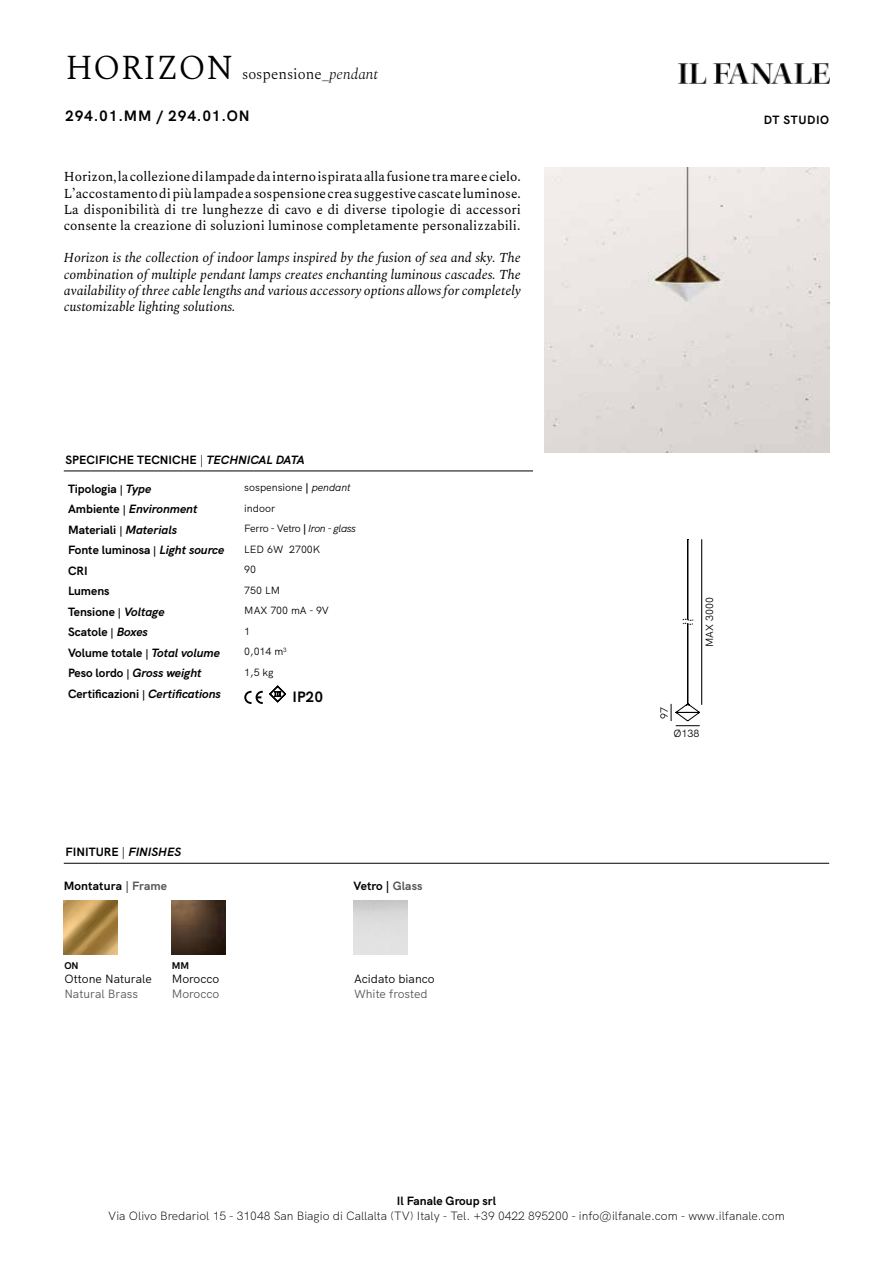
<style>
.page{position:relative;width:893px;height:1263px;background:#fff}
.page>*{position:absolute;margin:0;border:0;box-sizing:border-box;transform-origin:0 0}
.t1{font:300 34.5px "Spectral";letter-spacing:.01em;color:#000}
.t2{font:700 15px "HK Grotesk";letter-spacing:.05em;color:#000}
.t3{font:300 15px "Spectral";color:#000}
.t4{font:13.5px/16.2px "Spectral";color:#000;text-align:justify}
.t5{font:italic 13.5px/16.2px "Spectral";color:#000;text-align:justify}
.t6{font:700 12px "HK Grotesk";color:#000}
.t7{font:300 12px "HK Grotesk";color:#000}
.t8{font:italic 700 12px "HK Grotesk";color:#000}
.t9{font:12px "HK Grotesk";color:#000}
.t10{font:12px "HK Grotesk";color:#575756}
.t11{font:700 12px "HK Grotesk";letter-spacing:.05em;color:#000}
.t12{font:10.5px "HK Grotesk";color:#000}
.t13{font:10.5px "HK Grotesk";letter-spacing:-.05em;color:#000}
.t14{font:700 9.75px "HK Grotesk";color:#000}
.s1{font-style:italic}
.s2{font-weight:400}
.s3{font-size:10.5px}
.s4{font-weight:700}
.s5{font-style:normal}
.s6{font-style:normal;font-size:10.5px}
.s7{color:#575756}
</style>
<div class="page">
<img style="left:678px;top:64px;width:151px;height:20px">
<svg style="left:244px;top:691px;width:19px;height:13px"></svg>
<svg style="left:269px;top:686px;width:17px;height:16px"></svg>
<img style="left:544px;top:167px;width:285px;height:285px">
<hr style="left:701px;top:539px;width:1px;height:166px;background:#000">
<svg style="left:671px;top:539px;width:29px;height:187px"></svg>
<hr style="left:64px;top:863px;width:765px;height:1px;background:#000">
<hr style="left:64px;top:471px;width:469px;height:1px;background:#000">
<img style="left:171px;top:901px;width:54px;height:54px">
<img style="left:64px;top:901px;width:54px;height:54px">
<h1 class="t1" style="left:65px;top:43px;width:170px">HORIZON</h1>
<p class="t3" style="left:242px;top:63px;width:138px">sospensione_<span class="s1">pendant</span></p>
<p class="t2" style="left:65px;top:105px;width:186px">294.01.MM / 294.01.ON</p>
<p class="t11" style="left:764px;top:110px;width:67px">DT STUDIO</p>
<p class="t4" style="left:64px;top:169px;width:459px">Horizon, la collezione di lampade da interno ispirata alla fusione tra mare e cielo.<br>L’accostamento di più lampade a sospensione crea suggestive cascate luminose.<br>La disponibilità di tre lunghezze di cavo e di diverse tipologie di accessori consente la creazione di soluzioni luminose completamente personalizzabili.</p>
<p class="t5" style="left:64px;top:250px;width:459px">Horizon is the collection of indoor lamps inspired by the fusion of sea and sky. The combination of multiple pendant lamps creates enchanting luminous cascades. The availability of three cable lengths and various accessory options allows for completely customizable lighting solutions.</p>
<p class="t6" style="left:66px;top:450px;width:241px">SPECIFICHE TECNICHE <span class="s2">|</span> <span class="s1">TECHNICAL DATA</span></p>
<p class="t6" style="left:68px;top:479px;width:85px">Tipologia <span class="s3">|</span> <span class="s1">Type</span></p>
<p class="t12" style="left:244px;top:479px;width:108px">sospensione <span class="s4">|</span> <span class="s1">pendant</span></p>
<p class="t8" style="left:68px;top:499px;width:131px"><span class="s5">Ambiente</span> <span class="s6">|</span> Environment</p>
<p class="t12" style="left:244px;top:500px;width:32px">indoor</p>
<p class="t6" style="left:68px;top:520px;width:111px">Materiali <span class="s3">|</span> <span class="s1">Materials</span></p>
<p class="t13" style="left:244px;top:520px;width:113px">Ferro - Vetro <span class="s4">|</span> <span class="s1">Iron - glass</span></p>
<p class="t6" style="left:68px;top:541px;width:158px">Fonte luminosa <span class="s3">|</span> <span class="s1">Light source</span></p>
<p class="t12" style="left:244px;top:541px;width:78px">LED 6W 2700K</p>
<p class="t6" style="left:68px;top:561px;width:21px">CRI</p>
<p class="t12" style="left:244px;top:561px;width:13px">90</p>
<p class="t6" style="left:68px;top:582px;width:43px">Lumens</p>
<p class="t12" style="left:244px;top:582px;width:37px">750 LM</p>
<p class="t6" style="left:68px;top:602px;width:98px">Tensione <span class="s3">|</span> <span class="s1">Voltage</span></p>
<p class="t12" style="left:244px;top:602px;width:86px">MAX 700 mA - 9V</p>
<p class="t6" style="left:68px;top:623px;width:81px">Scatole <span class="s3">|</span> <span class="s1">Boxes</span></p>
<p class="t12" style="left:244px;top:623px;width:7px">1</p>
<p class="t6" style="left:68px;top:643px;width:153px">Volume totale <span class="s3">|</span> <span class="s1">Total volume</span></p>
<p class="t12" style="left:244px;top:643px;width:44px">0,014 m<sup>3</sup></p>
<p class="t8" style="left:68px;top:663px;width:135px"><span class="s5">Peso lordo</span> <span class="s6">|</span> Gross weight</p>
<p class="t12" style="left:244px;top:664px;width:31px">1,5 kg</p>
<p class="t6" style="left:68px;top:684px;width:154px">Certificazioni <span class="s3">|</span> <span class="s1">Certifications</span></p>
<p class="t2" style="left:292px;top:685px;width:32px">IP20</p>
<p class="t6" style="left:66px;top:843px;width:117px">FINITURE <span class="s2">|</span> <span class="s1">FINISHES</span></p>
<p class="t6" style="left:64px;top:876px;width:105px">Montatura <span class="s7">| Frame</span></p>
<p class="t6" style="left:353px;top:876px;width:71px">Vetro | <span class="s7">Glass</span></p>
<p class="t14" style="left:64px;top:958px;width:16px">ON</p>
<p class="t9" style="left:64px;top:969px;width:89px">Ottone Naturale</p>
<p class="t10" style="left:64px;top:984px;width:75px">Natural Brass</p>
<p class="t14" style="left:172px;top:958px;width:19px">MM</p>
<p class="t9" style="left:172px;top:969px;width:49px">Morocco</p>
<p class="t10" style="left:172px;top:984px;width:49px">Morocco</p>
<p class="t9" style="left:354px;top:969px;width:82px">Acidato bianco</p>
<p class="t10" style="left:354px;top:984px;width:75px">White frosted</p>
<p class="t12" style="left:656px;top:719px;width:13px;rotate:-90deg">97</p>
<p class="t12" style="left:701px;top:647px;width:51px;rotate:-90deg">MAX 3000</p>
<p class="t12" style="left:673px;top:725px;width:27px">Ø138</p>
<p class="t6" style="left:397px;top:1192px;width:101px">Il Fanale Group srl</p>
<p class="t7" style="left:108px;top:1206px;width:678px">Via Olivo Bredariol 15 - 31048 San Biagio di Callalta (TV) Italy - Tel. +39 0422 895200 - info@ilfanale.com - www.ilfanale.com</p>
</div>
